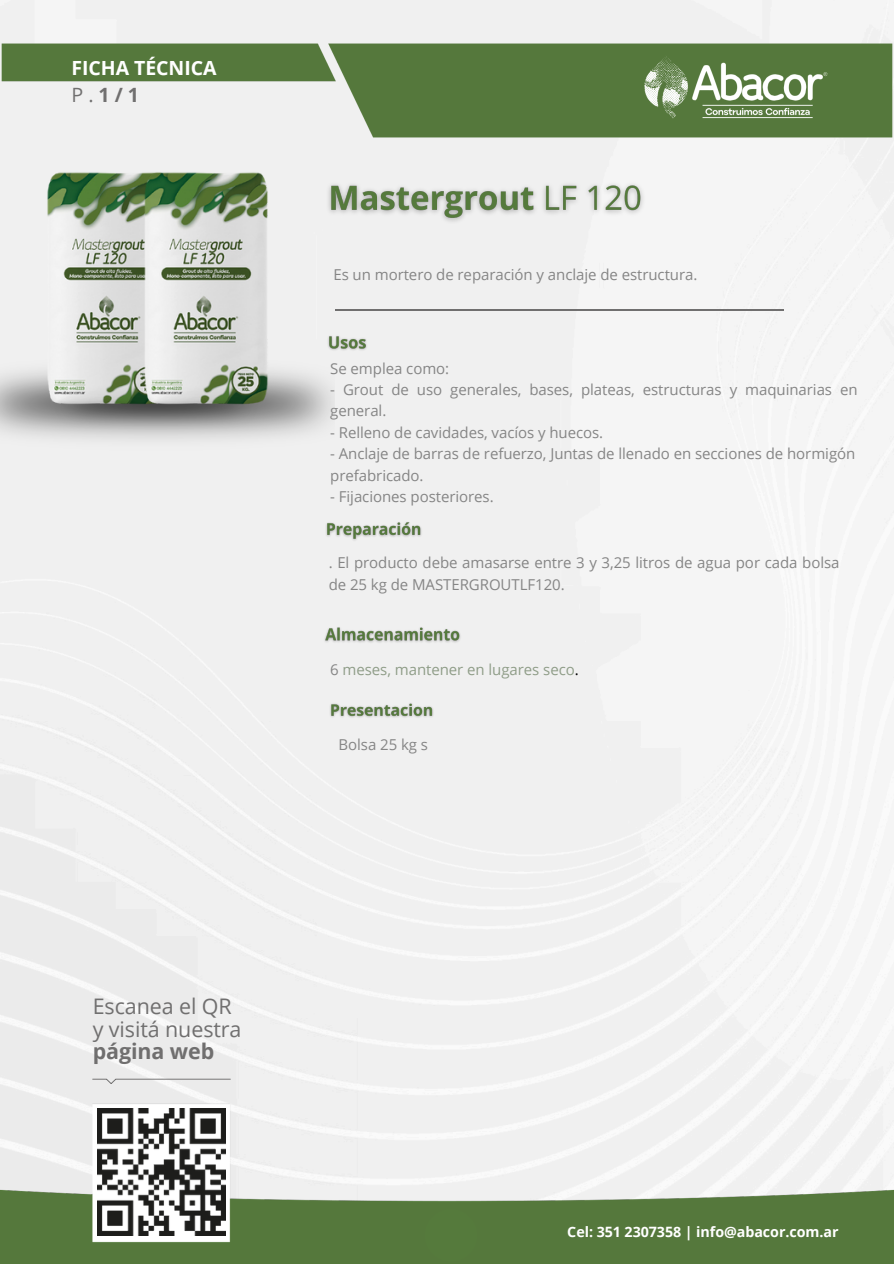
<style>
.page{position:relative;width:894px;height:1264px;background:#fff}
.page>*{position:absolute;margin:0;border:0;box-sizing:border-box;transform-origin:0 0}
.t1{font:21.45px/22.5px "Open Sans";letter-spacing:-.005em;color:#706f6f}
.t2{font:700 19.65px "Open Sans";color:#706f6f}
.t3{font:700 19.5px "Open Sans";letter-spacing:-.005em;color:#fff}
.t4{font:15px/21.3px "Open Sans";letter-spacing:-.005em;color:#858585}
.t5{font:15px "Open Sans";letter-spacing:-.005em;color:#8f9d88}
.t6{font:700 14.25px "Open Sans";letter-spacing:-.005em;color:#fff}
.s1{font-weight:400}
.s2{color:#858585}
.s3{color:#000}
.s4{font-weight:700}
</style>
<div class="page">
<img style="left:0;top:1096px;width:893px;height:167px">
<img style="left:0;top:37px;width:893px;height:108px">
<img style="left:98px;top:1108px;width:127px;height:127px">
<svg style="left:92px;top:1078px;width:139px;height:6px"></svg>
<hr style="left:335px;top:309px;width:448px;height:1px;background:#706f6f">
<img style="left:11px;top:154px;width:97px;height:260px">
<img style="left:108px;top:154px;width:195px;height:260px">
<div style="left:424px;top:1208px;width:53px;height:53px;background:#557a3c;border-radius:50%"></div>
<img style="left:320px;top:622px;width:145px;height:25px">
<img style="left:324px;top:330px;width:47px;height:25px">
<img style="left:321px;top:175px;width:330px;height:56px">
<img style="left:322px;top:517px;width:104px;height:28px">
<img style="left:326px;top:698px;width:112px;height:25px">
<h5 class="t3" style="left:71px;top:54px;width:146px">FICHA TÉCNICA</h5>
<h5 class="t2" style="left:71px;top:81px;width:69px"><span class="s1">P.</span>1/1</h5>
<h5 class="t4" style="left:333px;top:264px;width:365px">Es un mortero de reparación y anclaje de estructura.</h5>
<p class="t4" style="left:330px;top:357px;width:120px">Se emplea como:</p>
<p class="t4" style="left:330px;top:378px;width:528px">- Grout de uso generales, bases, plateas, estructuras y maquinarias en general.</p>
<p class="t4" style="left:330px;top:421px;width:274px">- Relleno de cavidades, vacíos y huecos.</p>
<p class="t4" style="left:330px;top:443px;width:526px">- Anclaje de barras de refuerzo, Juntas de llenado en secciones de hormigón prefabricado.</p>
<p class="t4" style="left:330px;top:485px;width:165px">- Fijaciones posteriores.</p>
<p class="t4" style="left:328px;top:552px;width:512px">. El producto debe amasarse entre 3 y 3,25 litros de agua por cada bolsa de 25 kg de MASTERGROUTLF120.</p>
<p class="t5" style="left:330px;top:658px;width:250px"><span class="s2">6</span> meses, mantener en lugares seco<span class="s3">.</span></p>
<h3 class="t4" style="left:338px;top:733px;width:91px">Bolsa 25 kg s</h3>
<h5 class="t1" style="left:93px;top:994px;width:150px">Escanea el QR y visitá nuestra <span class="s4">página web</span></h5>
<h5 class="t6" style="left:567px;top:1221px;width:273px">Cel: 351 2307358 | info@abacor.com.ar</h5>
</div>
